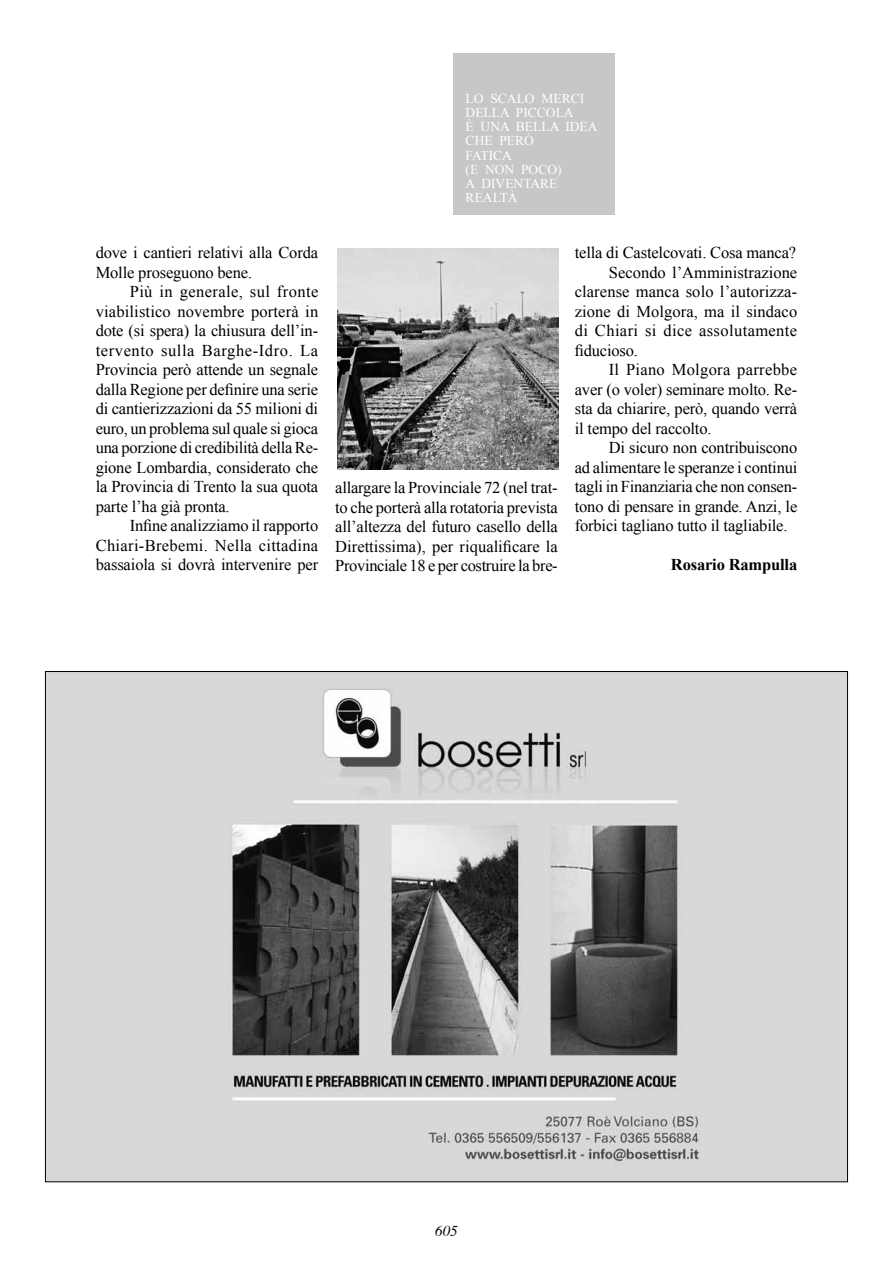
<style>
.page{position:relative;width:893px;height:1263px;background:#fff}
.page>*{position:absolute;margin:0;border:0;box-sizing:border-box;transform-origin:0 0}
.t1{font:16.5px/19.5px "Times New Roman";letter-spacing:-.01em;color:#000;text-align:justify}
.t2{font:16.5px "Times New Roman";letter-spacing:.025em;color:#000}
.t3{font:16.5px "Times New Roman";letter-spacing:.02em;color:#000}
.t4{font:700 16.5px "Times New Roman";letter-spacing:-.01em;color:#000}
.t5{font:italic 15px "Times";color:#000}
.t6{font:13.5px/14.2px "Times New Roman";color:#fff}
</style>
<div class="page">
<div style="left:453px;top:54px;width:161px;height:161px;background:#c6c7c8"></div>
<img style="left:337px;top:248px;width:221px;height:221px">
<img style="left:47px;top:673px;width:799px;height:507px">
<p class="t6" style="left:466px;top:91px;width:133px">LO SCALO MERCI<br>DELLA PICCOLA<br>È UNA BELLA IDEA<br>CHE PERÒ<br>FATICA<br>(E NON POCO)<br>A DIVENTARE<br>REALTÀ</p>
<p class="t1" style="left:96px;top:243px;width:224px">dove i cantieri relativi alla Corda<br>Molle proseguono bene.</p>
<p class="t1" style="left:96px;top:282px;width:224px;text-indent:34px">Più in generale, sul fronte viabilistico novembre porterà in dote (si spera) la chiusura dell’in&shy;tervento sulla Barghe-Idro. La Provincia però attende un segnale dalla Regione per definire una serie di cantierizzazioni da 55 milioni di euro, un problema sul quale si gioca una porzione di credibilità della Re&shy;gione Lombardia, considerato che la Provincia di Trento la sua quota parte l’ha già pronta.</p>
<p class="t1" style="left:96px;top:516px;width:224px;text-indent:34px">Infine analizziamo il rapporto Chiari-Brebemi. Nella cittadina bassaiola si dovrà intervenire per</p>
<p class="t1" style="left:335px;top:478px;width:224px">allargare la Provinciale 72 (nel trat&shy;to che porterà alla rotatoria prevista all’altezza del futuro casello della Direttissima), per riqualificare la Provinciale 18 e per costruire la bre-</p>
<p class="t1" style="left:575px;top:243px;width:223px">tella di Castelcovati. Cosa manca?</p>
<p class="t1" style="left:609px;top:262px;width:190px">Secondo l’Amministrazione</p>
<p class="t1" style="left:575px;top:282px;width:224px">clarense manca solo l’autorizza-</p>
<p class="t1" style="left:575px;top:301px;width:224px">zione di Molgora, ma il sindaco</p>
<p class="t2" style="left:575px;top:319px;width:224px">di Chiari si dice assolutamente</p>
<p class="t1" style="left:575px;top:340px;width:65px">fiducioso.</p>
<p class="t3" style="left:609px;top:358px;width:190px">Il Piano Molgora parrebbe</p>
<p class="t1" style="left:575px;top:379px;width:224px">aver (o voler) seminare molto. Re-</p>
<p class="t1" style="left:575px;top:399px;width:224px">sta da chiarire, però, quando verrà</p>
<p class="t1" style="left:575px;top:418px;width:138px">il tempo del raccolto.</p>
<p class="t1" style="left:609px;top:438px;width:190px">Di sicuro non contribuiscono</p>
<p class="t1" style="left:575px;top:457px;width:224px">ad alimentare le speranze i continui</p>
<p class="t1" style="left:575px;top:477px;width:224px">tagli in Finanziaria che non consen-</p>
<p class="t1" style="left:575px;top:496px;width:224px">tono di pensare in grande. Anzi, le</p>
<p class="t1" style="left:575px;top:516px;width:214px">forbici tagliano tutto il tagliabile.</p>
<p class="t4" style="left:671px;top:553px;width:128px">Rosario Rampulla</p>
<p class="t5" style="left:435px;top:1217px;width:45px">605<sup>605</sup></p>
</div>
